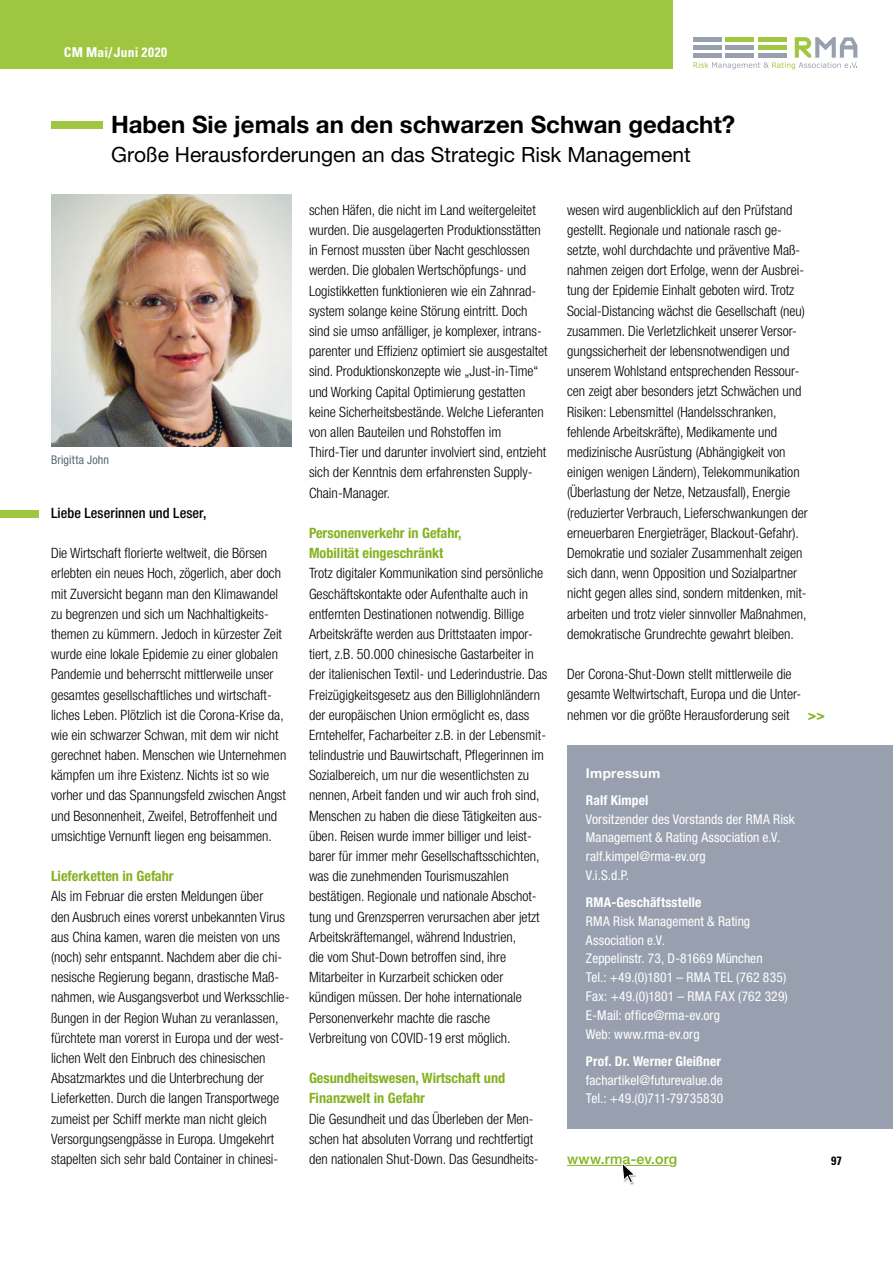
<style>
.page{position:relative;width:893px;height:1263px;background:#fff}
.page>*{position:absolute;margin:0;border:0;box-sizing:border-box;transform-origin:0 0}
.t1{font:700 24px "Helvetica Neue LT Pro";color:#000}
.t2{font:21px "Helvetica Neue LT Pro";color:#000}
.t3{font:300 condensed 14.25px/20.2px "Helvetica Neue LT Pro";color:#000}
.t4{font:700 condensed 14.25px/20.2px "Helvetica Neue LT Pro";color:#85b11f}
.t5{font:500 condensed 14.25px "Helvetica Neue LT Pro";letter-spacing:.005em;color:#000}
.t6{font:500 14.25px "Helvetica Neue LT Pro";letter-spacing:.02em;color:#85b11f}
.t7{font:condensed 13.5px/18.8px "Helvetica Neue LT Pro";letter-spacing:.005em;color:#fff}
.t8{font:700 condensed 13.5px "Helvetica Neue LT Pro";letter-spacing:.01em;color:#fff}
.t9{font:700 condensed 13.5px "Univers LT Std";letter-spacing:.02em;color:#fff}
.t10{font:700 13.5px "Helvetica Neue LT Pro";letter-spacing:.02em;color:#fff}
.t11{font:condensed 12px "Helvetica Neue LT Pro";letter-spacing:.015em;color:#586b70}
.t12{font:700 condensed 12px "Univers LT Std";color:#000}
</style>
<div class="page">
<div style="left:0;top:0;width:673px;height:68px;background:#9fc641"></div>
<svg style="left:694px;top:37px;width:163px;height:32px"></svg>
<hr style="left:567px;top:1165px;width:102px;height:1px;background:#85b11f">
<div style="left:621px;top:1162px;width:16px;height:23px;background:#000;opacity:.4"></div>
<svg style="left:621px;top:1162px;width:14px;height:21px"></svg>
<div style="left:0;top:510px;width:38px;height:7px;background:#9fc641"></div>
<div style="left:567px;top:745px;width:326px;height:384px;background:#989faf"></div>
<img style="left:51px;top:195px;width:241px;height:251px">
<div style="left:51px;top:121px;width:52px;height:8px;background:#9fc641"></div>
<p class="t9" style="left:64px;top:43px;width:105px">CM Mai/Juni 2020</p>
<h1 class="t1" style="left:111px;top:110px;width:626px">Haben Sie jemals an den schwarzen Schwan gedacht?</h1>
<h2 class="t2" style="left:111px;top:142px;width:581px">Große Herausforderungen an das Strategic Risk Management</h2>
<p class="t11" style="left:51px;top:453px;width:59px">Brigitta John</p>
<p class="t5" style="left:51px;top:504px;width:157px">Liebe Leserinnen und Leser,</p>
<p class="t3" style="left:51px;top:543px;width:237px">Die Wirtschaft florierte weltweit, die Börsen erlebten ein neues Hoch, zögerlich, aber doch mit Zuversicht begann man den Klimawandel zu begrenzen und sich um Nachhaltigkeits&shy;themen zu kümmern. Jedoch in kürzester Zeit wurde eine lokale Epidemie zu einer globalen Pandemie und beherrscht mittlerweile unser gesamtes gesellschaftliches und wirtschaft&shy;liches Leben. Plötzlich ist die Corona-Krise da, wie ein schwarzer Schwan, mit dem wir nicht gerechnet haben. Menschen wie Unternehmen kämpfen um ihre Existenz. Nichts ist so wie vorher und das Spannungsfeld zwischen Angst und Besonnenheit, Zweifel, Betroffenheit und umsichtige Vernunft liegen eng beisammen.</p>
<p class="t4" style="left:51px;top:866px;width:124px">Lieferketten in Gefahr</p>
<p class="t3" style="left:51px;top:886px;width:240px">Als im Februar die ersten Meldungen über<br>den Ausbruch eines vorerst unbekannten Virus aus China kamen, waren die meisten von uns (noch) sehr entspannt. Nachdem aber die chi&shy;nesische Regierung begann, drastische Maß&shy;nahmen, wie Ausgangsverbot und Werksschlie&shy;ßungen in der Region Wuhan zu veranlassen, fürchtete man vorerst in Europa und der west&shy;lichen Welt den Einbruch des chinesischen Absatzmarktes und die Unterbrechung der Lieferketten. Durch die langen Transportwege zumeist per Schiff merkte man nicht gleich Versorgungsengpässe in Europa. Umgekehrt stapelten sich sehr bald Container in chinesi-</p>
<p class="t3" style="left:309px;top:199px;width:240px">schen Häfen, die nicht im Land weitergeleitet wurden. Die ausgelagerten Produktionsstätten in Fernost mussten über Nacht geschlossen werden. Die globalen Wertschöpfungs- und Logistikketten funktionieren wie ein Zahnrad&shy;system solange keine Störung eintritt. Doch sind sie umso anfälliger, je komplexer, intrans&shy;parenter und Effizienz optimiert sie ausgestaltet sind. Produktionskonzepte wie „Just-in-Time“ und Working Capital Optimierung gestatten keine Sicherheitsbestände. Welche Lieferanten von allen Bauteilen und Rohstoffen im Third-Tier und darunter involviert sind, entzieht sich der Kenntnis dem erfahrensten Supply-Chain-Manager.</p>
<p class="t4" style="left:309px;top:522px;width:154px">Personenverkehr in Gefahr,<br>Mobilität eingeschränkt</p>
<p class="t3" style="left:309px;top:563px;width:240px">Trotz digitaler Kommunikation sind persönliche Geschäftskontakte oder Aufenthalte auch in entfernten Destinationen notwendig. Billige Arbeitskräfte werden aus Drittstaaten impor&shy;tiert, z.B. 50.000 chinesische Gastarbeiter in der italienischen Textil- und Lederindustrie. Das Freizügigkeitsgesetz aus den Billiglohnländern der europäischen Union ermöglicht es, dass Erntehelfer, Facharbeiter z.B. in der Lebensmit&shy;telindustrie und Bauwirtschaft, Pflegerinnen im Sozialbereich, um nur die wesentlichsten zu nennen, Arbeit fanden und wir auch froh sind, Menschen zu haben die diese Tätigkeiten aus&shy;üben. Reisen wurde immer billiger und leist&shy;barer für immer mehr Gesellschaftsschichten, was die zunehmenden Tourismuszahlen bestätigen. Regionale und nationale Abschot&shy;tung und Grenzsperren verursachen aber jetzt Arbeitskräftemangel, während Industrien,<br>die vom Shut-Down betroffen sind, ihre Mitarbeiter in Kurzarbeit schicken oder kündigen müssen. Der hohe internationale Personenverkehr machte die rasche Verbreitung von COVID-19 erst möglich.</p>
<p class="t4" style="left:309px;top:1068px;width:198px">Gesundheitswesen, Wirtschaft und<br>Finanzwelt in Gefahr</p>
<p class="t3" style="left:309px;top:1108px;width:231px">Die Gesundheit und das Überleben der Men&shy;schen hat absoluten Vorrang und rechtfertigt den nationalen Shut-Down. Das Gesundheits-</p>
<p class="t3" style="left:567px;top:199px;width:242px">wesen wird augenblicklich auf den Prüfstand gestellt. Regionale und nationale rasch ge&shy;setzte, wohl durchdachte und präventive Maß&shy;nahmen zeigen dort Erfolge, wenn der Ausbrei&shy;tung der Epidemie Einhalt geboten wird. Trotz Social-Distancing wächst die Gesellschaft (neu) zusammen. Die Verletzlichkeit unserer Versor&shy;gungssicherheit der lebensnotwendigen und unserem Wohlstand entsprechenden Ressour&shy;cen zeigt aber besonders jetzt Schwächen und Risiken: Lebensmittel (Handelsschranken, fehlende Arbeitskräfte), Medikamente und medizinische Ausrüstung (Abhängigkeit von einigen wenigen Ländern), Telekommunikation (Überlastung der Netze, Netzausfall), Energie (reduzierter Verbrauch, Lieferschwankungen der erneuerbaren Energieträger, Blackout-Gefahr).<br>Demokratie und sozialer Zusammenhalt zeigen sich dann, wenn Opposition und Sozialpartner nicht gegen alles sind, sondern mitdenken, mit&shy;arbeiten und trotz vieler sinnvoller Maßnahmen, demokratische Grundrechte gewahrt bleiben.</p>
<p class="t3" style="left:567px;top:664px;width:236px">Der Corona-Shut-Down stellt mittlerweile die gesamte Weltwirtschaft, Europa und die Unter&shy;nehmen vor die größte Herausforderung seit</p>
<p class="t4" style="left:808px;top:704px;width:19px">&gt;&gt;</p>
<p class="t10" style="left:586px;top:764px;width:76px">Impressum</p>
<p class="t8" style="left:586px;top:792px;width:64px">Ralf Kimpel</p>
<p class="t7" style="left:586px;top:809px;width:210px">Vorsitzender des Vorstands der RMA Risk<br>Management &amp; Rating Association e.V. ralf.kimpel@rma-ev.org<br>V.i.S.d.P.</p>
<p class="t8" style="left:586px;top:894px;width:117px">RMA-Geschäftsstelle</p>
<p class="t7" style="left:586px;top:912px;width:203px">RMA Risk Management &amp; Rating<br>Association e.V.<br>Zeppelinstr. 73, D-81669 München<br>Tel.: +49.(0)1801 – RMA TEL (762 835)<br>Fax: +49.(0)1801 – RMA FAX (762 329)<br>E-Mail: office@rma-ev.org<br>Web: www.rma-ev.org</p>
<p class="t8" style="left:586px;top:1053px;width:136px">Prof. Dr. Werner Gleißner</p>
<p class="t7" style="left:586px;top:1070px;width:139px">fachartikel@futurevalue.de<br>Tel.: +49.(0)711-79735830</p>
<p class="t6" style="left:567px;top:1150px;width:112px">www.rma-ev.org</p>
<p class="t12" style="left:831px;top:1154px;width:12px">97</p>
</div>
